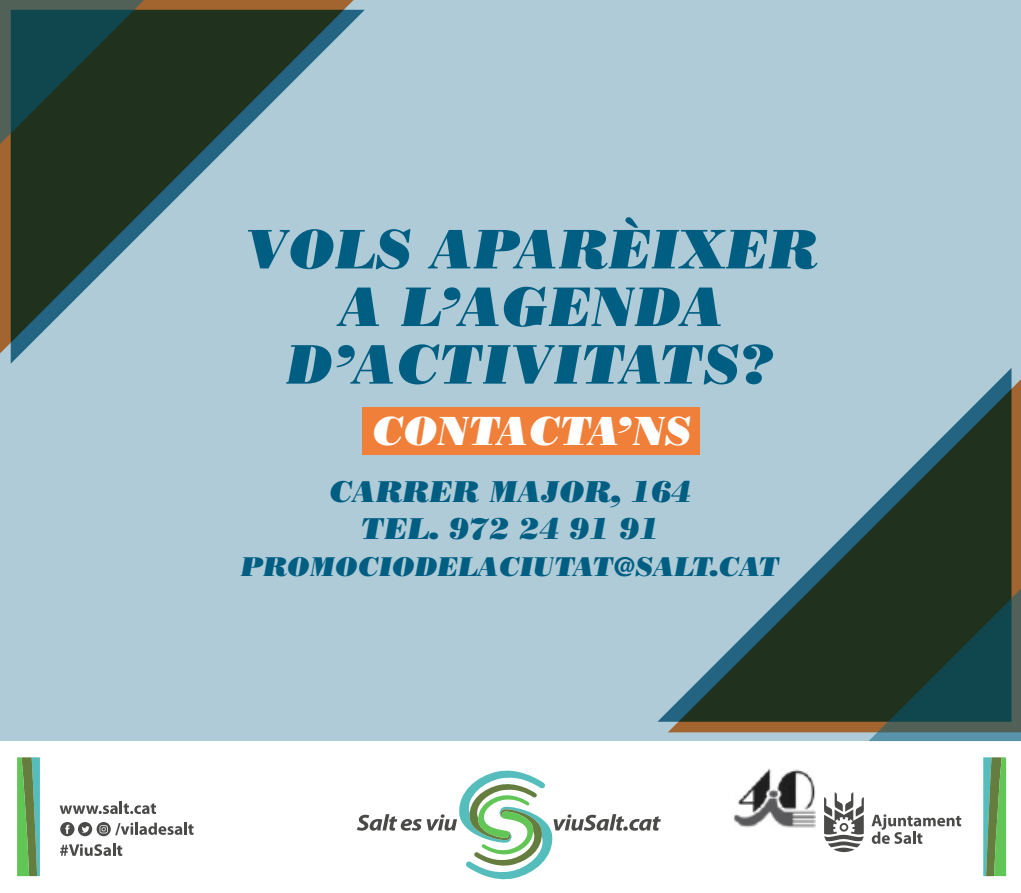
<style>
.page{position:relative;width:1021px;height:893px;background:#fff}
.page>*{position:absolute;margin:0;border:0;box-sizing:border-box;transform-origin:0 0}
.t1{font:italic 55.5px "Bodoni Poster";color:#005e82}
.t2{font:italic 40.5px "Bodoni Poster";color:#fff}
.t3{font:italic 30px "Bodoni Poster";color:#005e82}
.t4{font:italic 27px "Bodoni Poster";color:#005e82}
</style>
<div class="page">
<div style="left:0;top:0;width:1020px;height:893px;background:#aecbd7"></div>
<div style="left:0;top:741px;width:1020px;height:152px;background:#fff"></div>
<div style="left:362px;top:407px;width:337px;height:48px;background:#f07f3a"></div>
<img style="left:733px;top:768px;width:83px;height:60px">
<svg style="left:0;top:0;width:354px;height:364px;background:#a06938"></svg>
<svg style="left:11px;top:10px;width:354px;height:354px"></svg>
<svg style="left:0;top:0;width:154px;height:167px;background:#233d32"></svg>
<svg style="left:668px;top:368px;width:352px;height:364px;background:#9f6838"></svg>
<svg style="left:657px;top:368px;width:354px;height:354px"></svg>
<svg style="left:868px;top:565px;width:152px;height:176px;background:#244138"></svg>
<svg style="left:17px;top:757px;width:23px;height:119px;background:#63a968"></svg>
<svg style="left:983px;top:757px;width:23px;height:119px;background:#64aa69"></svg>
<svg style="left:871px;top:814px;width:90px;height:30px"></svg>
<svg style="left:824px;top:792px;width:40px;height:60px"></svg>
<svg style="left:60px;top:802px;width:96px;height:12px"></svg>
<svg style="left:60px;top:844px;width:62px;height:12px"></svg>
<svg style="left:60px;top:822px;width:134px;height:14px"></svg>
<svg style="left:357px;top:770px;width:303px;height:110px"></svg>
<p class="t1" style="left:246px;top:216px;width:574px">VOLS APARÈIXER</p>
<p class="t1" style="left:340px;top:273px;width:386px">A L’AGENDA</p>
<p class="t1" style="left:287px;top:331px;width:492px">D’ACTIVITATS?</p>
<p class="t2" style="left:372px;top:406px;width:321px">CONTACTA’NS</p>
<p class="t3" style="left:329px;top:473px;width:363px">CARRER MAJOR, 164</p>
<p class="t3" style="left:361px;top:511px;width:300px">TEL. 972 24 91 91</p>
<p class="t4" style="left:241px;top:551px;width:540px">PROMOCIODELACIUTAT@SALT.CAT</p>
</div>
